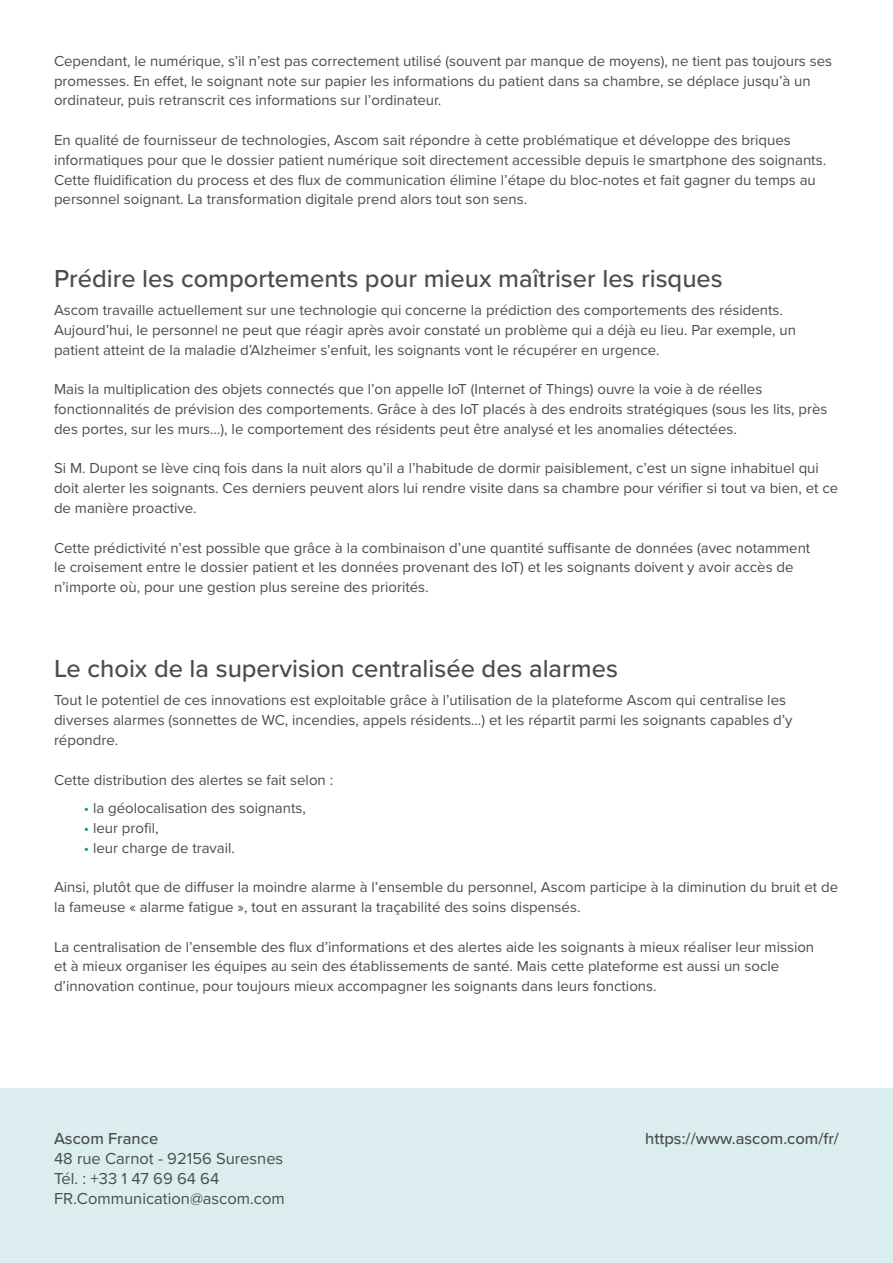
<style>
.page{position:relative;width:893px;height:1263px;background:#fff}
.page>*{position:absolute;margin:0;border:0;box-sizing:border-box;transform-origin:0 0}
.t1{font:500 25.5px "Proxima Nova";color:#4b4c4d}
.t2{font:16.5px/19.8px "Proxima Nova";color:#4b4c4d}
.t3{font:500 16.5px "Proxima Nova";color:#4b4c4d}
.t4{font:15px/19.8px "Proxima Nova";color:#4b4c4d}
.s1{color:#0a9e9a}
</style>
<div class="page">
<div style="left:0;top:1089px;width:893px;height:174px;background:#dbedee"></div>
<p class="t4" style="left:54px;top:50px;width:780px">Cependant, le numérique, s’il n’est pas correctement utilisé (souvent par manque de moyens), ne tient pas toujours ses promesses. En effet, le soignant note sur papier les informations du patient dans sa chambre, se déplace jusqu’à un ordinateur, puis retranscrit ces informations sur l’ordinateur.</p>
<p class="t4" style="left:54px;top:129px;width:774px">En qualité de fournisseur de technologies, Ascom sait répondre à cette problématique et développe des briques informatiques pour que le dossier patient numérique soit directement accessible depuis le smartphone des soignants.<br>Cette fluidification du process et des flux de communication élimine l’étape du bloc-notes et fait gagner du temps au personnel soignant. La transformation digitale prend alors tout son sens.</p>
<h1 class="t1" style="left:54px;top:259px;width:670px">Prédire les comportements pour mieux maîtriser les risques</h1>
<p class="t4" style="left:54px;top:299px;width:744px">Ascom travaille actuellement sur une technologie qui concerne la prédiction des comportements des résidents.<br>Aujourd’hui, le personnel ne peut que réagir après avoir constaté un problème qui a déjà eu lieu. Par exemple, un patient atteint de la maladie d’Alzheimer s’enfuit, les soignants vont le récupérer en urgence.</p>
<p class="t4" style="left:54px;top:379px;width:775px">Mais la multiplication des objets connectés que l’on appelle IoT (Internet of Things) ouvre la voie à de réelles fonctionnalités de prévision des comportements. Grâce à des IoT placés à des endroits stratégiques (sous les lits, près des portes, sur les murs…), le comportement des résidents peut être analysé et les anomalies détectées.</p>
<p class="t4" style="left:54px;top:458px;width:786px">Si M. Dupont se lève cinq fois dans la nuit alors qu’il a l’habitude de dormir paisiblement, c’est un signe inhabituel qui doit alerter les soignants. Ces derniers peuvent alors lui rendre visite dans sa chambre pour vérifier si tout va bien, et ce de manière proactive.</p>
<p class="t4" style="left:54px;top:537px;width:758px">Cette prédictivité n’est possible que grâce à la combinaison d’une quantité suffisante de données (avec notamment le croisement entre le dossier patient et les données provenant des IoT) et les soignants doivent y avoir accès de n’importe où, pour une gestion plus sereine des priorités.</p>
<h1 class="t1" style="left:54px;top:650px;width:565px">Le choix de la supervision centralisée des alarmes</h1>
<p class="t4" style="left:54px;top:690px;width:740px">Tout le potentiel de ces innovations est exploitable grâce à l’utilisation de la plateforme Ascom qui centralise les diverses alarmes (sonnettes de WC, incendies, appels résidents...) et les répartit parmi les soignants capables d’y répondre.</p>
<p class="t4" style="left:54px;top:769px;width:281px">Cette distribution des alertes se fait selon :</p>
<p class="t4" style="left:84px;top:797px;width:224px"><span class="s1">•</span> la géolocalisation des soignants,</p>
<p class="t4" style="left:84px;top:817px;width:76px"><span class="s1">•</span> leur profil,</p>
<p class="t4" style="left:84px;top:837px;width:153px"><span class="s1">•</span> leur charge de travail.</p>
<p class="t4" style="left:54px;top:877px;width:786px">Ainsi, plutôt que de diffuser la moindre alarme à l’ensemble du personnel, Ascom participe à la diminution du bruit et de la fameuse « alarme fatigue », tout en assurant la traçabilité des soins dispensés.</p>
<p class="t4" style="left:54px;top:936px;width:762px">La centralisation de l’ensemble des flux d’informations et des alertes aide les soignants à mieux réaliser leur mission et à mieux organiser les équipes au sein des établissements de santé. Mais cette plateforme est aussi un socle d’innovation continue, pour toujours mieux accompagner les soignants dans leurs fonctions.</p>
<p class="t3" style="left:54px;top:1126px;width:106px">Ascom France</p>
<p class="t2" style="left:54px;top:1148px;width:232px">48 rue Carnot - 92156 Suresnes<br>Tél. : +33 1 47 69 64 64<br>FR.Communication@ascom.com</p>
<p class="t3" style="left:645px;top:1126px;width:195px">https://www.ascom.com/fr/</p>
</div>
